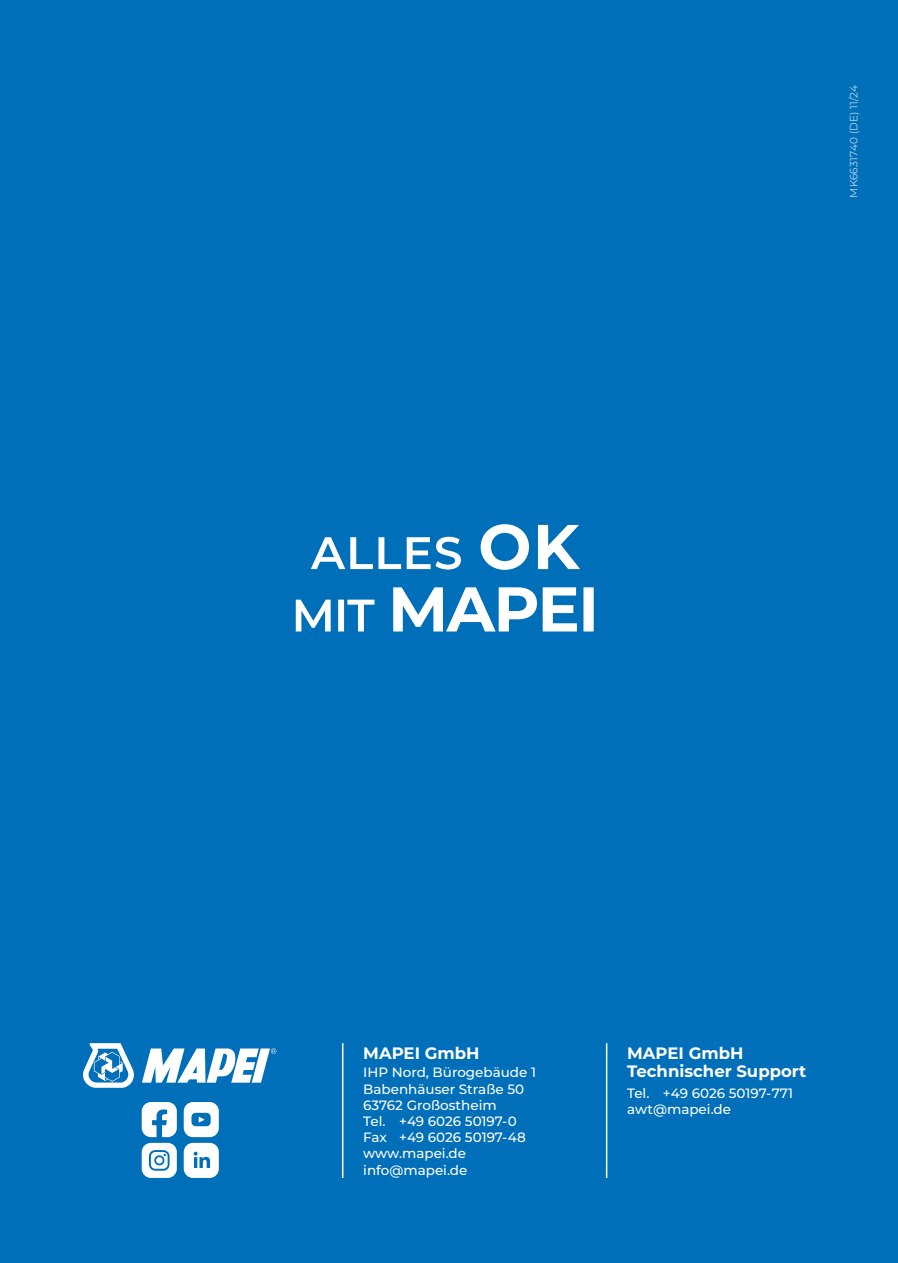
<style>
.page{position:relative;width:898px;height:1263px;background:#fff}
.page>*{position:absolute;margin:0;border:0;box-sizing:border-box;transform-origin:0 0}
.t1{font:700 16.5px/18px "Montserrat";color:#fff}
.t2{font:500 13.5px/16.2px "Montserrat";color:#fff}
.t3{font:300 10.5px "Montserrat";letter-spacing:.01em;color:#fff}
</style>
<div class="page">
<svg style="left:897px;top:742px;width:1px;height:21px"></svg>
<img style="left:897px;top:0;width:1px;height:742px">
<div style="left:0;top:0;width:897px;height:1263px;background:#006fb9"></div>
<svg style="left:296px;top:587px;width:297px;height:44px"></svg>
<svg style="left:311px;top:524px;width:269px;height:46px"></svg>
<hr style="left:342px;top:1043px;width:1px;height:135px;background:#fff">
<hr style="left:605px;top:1043px;width:2px;height:135px;background:#fff">
<svg style="left:83px;top:1043px;width:51px;height:45px"></svg>
<svg style="left:142px;top:1048px;width:134px;height:35px"></svg>
<div style="left:184px;top:1102px;width:35px;height:35px;background:#fff;border-radius:9px"></div>
<svg style="left:191px;top:1113px;width:20px;height:13px"></svg>
<svg style="left:142px;top:1102px;width:35px;height:35px"></svg>
<div style="left:142px;top:1143px;width:35px;height:35px;background:#fff;border-radius:9px"></div>
<svg style="left:149px;top:1150px;width:20px;height:21px"></svg>
<div style="left:184px;top:1143px;width:35px;height:35px;background:#fff;border-radius:9px"></div>
<svg style="left:193px;top:1152px;width:17px;height:16px"></svg>
<p class="t3" style="left:846px;top:198px;width:114px;rotate:-90deg">MK6631740 (DE) 11/24</p>
<p class="t1" style="left:363px;top:1043px;width:118px">MAPEI GmbH</p>
<p class="t2" style="left:363px;top:1064px;width:174px">IHP Nord, Bürogebäude 1<br>Babenhäuser Straße 50<br>63762 Großostheim<br>Tel. +49 6026 50197-0<br>Fax +49 6026 50197-48 www.mapei.de info@mapei.de</p>
<p class="t1" style="left:627px;top:1043px;width:181px">MAPEI GmbH<br>Technischer Support</p>
<p class="t2" style="left:627px;top:1084px;width:167px">Tel. +49 6026 50197-771 awt@mapei.de</p>
</div>
